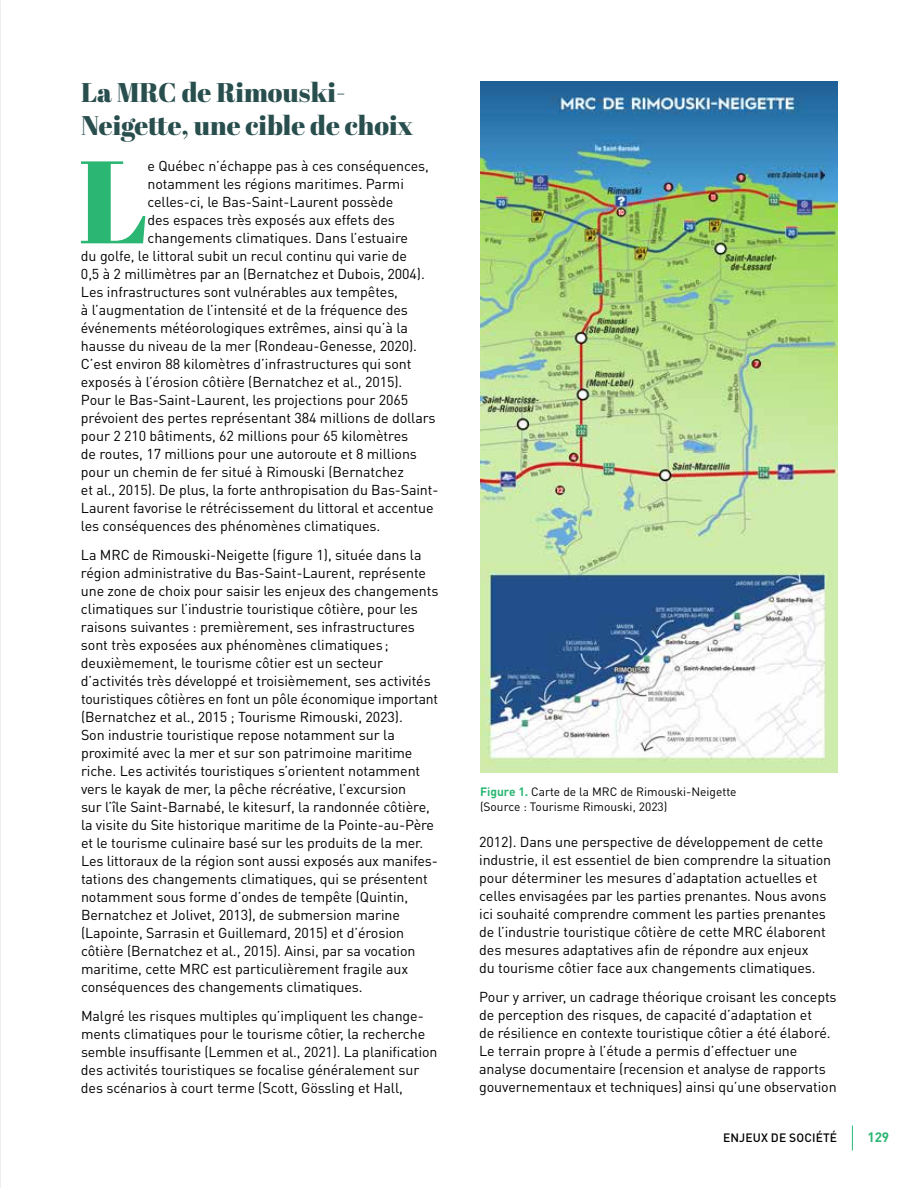
<style>
.page{position:relative;width:918px;height:1188px;background:#fff}
.page>*{position:absolute;margin:0;border:0;box-sizing:border-box;transform-origin:0 0}
.t1{font:117.15px "Abril Fatface";color:#2bb673}
.t2{font:27px/33px "Abril Fatface";color:#284e4d}
.t3{font:14.25px/18px "DIN Pro";letter-spacing:-.005em;color:#000}
.t4{font:700 13.5px "DIN Pro";color:#2bb673}
.t5{font:12px/14.4px "DIN Pro";color:#000}
.t6{font:500 12px "DIN Pro";letter-spacing:.015em;color:#000}
.s1{font-weight:700;color:#2bb673}
</style>
<div class="page">
<img style="left:0;top:0;width:1px;height:1188px">
<img style="left:480px;top:81px;width:357px;height:691px">
<svg style="left:852px;top:1126px;width:1px;height:24px"></svg>
<h2 class="t2" style="left:81px;top:75px;width:334px">La MRC de Rimouski-<br>Neigette, une cible de choix</h2>
<h1 class="t1" style="left:79px;top:119px;width:71px">L</h1>
<p class="t3" style="left:148px;top:157px;width:283px">e Québec n’échappe pas à ces conséquences,</p>
<p class="t3" style="left:148px;top:175px;width:258px">notamment les régions maritimes. Parmi</p>
<p class="t3" style="left:148px;top:193px;width:247px">celles-ci, le Bas-Saint-Laurent possède</p>
<p class="t3" style="left:148px;top:211px;width:249px">des espaces très exposés aux effets des</p>
<p class="t3" style="left:148px;top:229px;width:262px">changements climatiques. Dans l’estuaire</p>
<p class="t3" style="left:81px;top:247px;width:328px">du golfe, le littoral subit un recul continu qui varie de</p>
<p class="t3" style="left:81px;top:265px;width:345px">0,5 à 2 millimètres par an (Bernatchez et Dubois, 2004).</p>
<p class="t3" style="left:81px;top:283px;width:319px">Les infrastructures sont vulnérables aux tempêtes,</p>
<p class="t3" style="left:81px;top:301px;width:329px">à l’augmentation de l’intensité et de la fréquence des</p>
<p class="t3" style="left:81px;top:319px;width:328px">événements météorologiques extrêmes, ainsi qu’à la</p>
<p class="t3" style="left:81px;top:337px;width:338px">hausse du niveau de la mer (Rondeau-Genesse, 2020).</p>
<p class="t3" style="left:81px;top:355px;width:332px">C’est environ 88 kilomètres d’infrastructures qui sont</p>
<p class="t3" style="left:81px;top:373px;width:323px">exposés à l’érosion côtière (Bernatchez et al., 2015).</p>
<p class="t3" style="left:81px;top:391px;width:329px">Pour le Bas-Saint-Laurent, les projections pour 2065</p>
<p class="t3" style="left:81px;top:409px;width:356px">prévoient des pertes représentant 384 millions de dollars</p>
<p class="t3" style="left:81px;top:427px;width:329px">pour 2 210 bâtiments, 62 millions pour 65 kilomètres</p>
<p class="t3" style="left:81px;top:445px;width:338px">de routes, 17 millions pour une autoroute et 8 millions</p>
<p class="t3" style="left:81px;top:463px;width:324px">pour un chemin de fer situé à Rimouski (Bernatchez</p>
<p class="t3" style="left:81px;top:481px;width:359px">et al., 2015). De plus, la forte anthropisation du Bas-Saint-</p>
<p class="t3" style="left:81px;top:499px;width:354px">Laurent favorise le rétrécissement du littoral et accentue</p>
<p class="t3" style="left:81px;top:517px;width:301px">les conséquences des phénomènes climatiques.</p>
<p class="t3" style="left:81px;top:545px;width:359px">La MRC de Rimouski-Neigette (figure 1), située dans la région administrative du Bas-Saint-Laurent, représente une zone de choix pour saisir les enjeux des changements climatiques sur l’industrie touristique côtière, pour les raisons suivantes : premièrement, ses infrastructures sont très exposées aux phénomènes climatiques; deuxièmement, le tourisme côtier est un secteur d’activités très développé et troisièmement, ses activités touristiques côtières en font un pôle économique important (Bernatchez et al., 2015 ; Tourisme Rimouski, 2023).<br>Son industrie touristique repose notamment sur la proximité avec la mer et sur son patrimoine maritime riche. Les activités touristiques s’orientent notamment vers le kayak de mer, la pêche récréative, l’excursion<br>sur l’île Saint-Barnabé, le kitesurf, la randonnée côtière, la visite du Site historique maritime de la Pointe-au-Père et le tourisme culinaire basé sur les produits de la mer.<br>Les littoraux de la région sont aussi exposés aux manifes&shy;tations des changements climatiques, qui se présentent notamment sous forme d’ondes de tempête (Quintin, Bernatchez et Jolivet, 2013), de submersion marine (Lapointe, Sarrasin et Guillemard, 2015) et d’érosion côtière (Bernatchez et al., 2015). Ainsi, par sa vocation maritime, cette MRC est particulièrement fragile aux conséquences des changements climatiques.</p>
<p class="t3" style="left:81px;top:1006px;width:358px">Malgré les risques multiples qu’impliquent les change&shy;ments climatiques pour le tourisme côtier, la recherche semble insuffisante (Lemmen et al., 2021). La planification des activités touristiques se focalise généralement sur des scénarios à court terme (Scott, Gössling et Hall,</p>
<p class="t5" style="left:480px;top:784px;width:258px"><span class="s1">Figure 1.</span> Carte de la MRC de Rimouski-Neigette (Source : Tourisme Rimouski, 2023)</p>
<p class="t3" style="left:479px;top:832px;width:354px">2012). Dans une perspective de développement de cette industrie, il est essentiel de bien comprendre la situation pour déterminer les mesures d’adaptation actuelles et celles envisagées par les parties prenantes. Nous avons ici souhaité comprendre comment les parties prenantes de l’industrie touristique côtière de cette MRC élaborent des mesures adaptatives afin de répondre aux enjeux<br>du tourisme côtier face aux changements climatiques.</p>
<p class="t3" style="left:479px;top:987px;width:359px">Pour y arriver, un cadrage théorique croisant les concepts de perception des risques, de capacité d’adaptation et<br>de résilience en contexte touristique côtier a été élaboré.<br>Le terrain propre à l’étude a permis d’effectuer une analyse documentaire (recension et analyse de rapports gouvernementaux et techniques) ainsi qu’une observation</p>
<p class="t6" style="left:723px;top:1128px;width:116px">ENJEUX DE SOCIÉTÉ</p>
<p class="t4" style="left:867px;top:1126px;width:23px">129</p>
</div>
